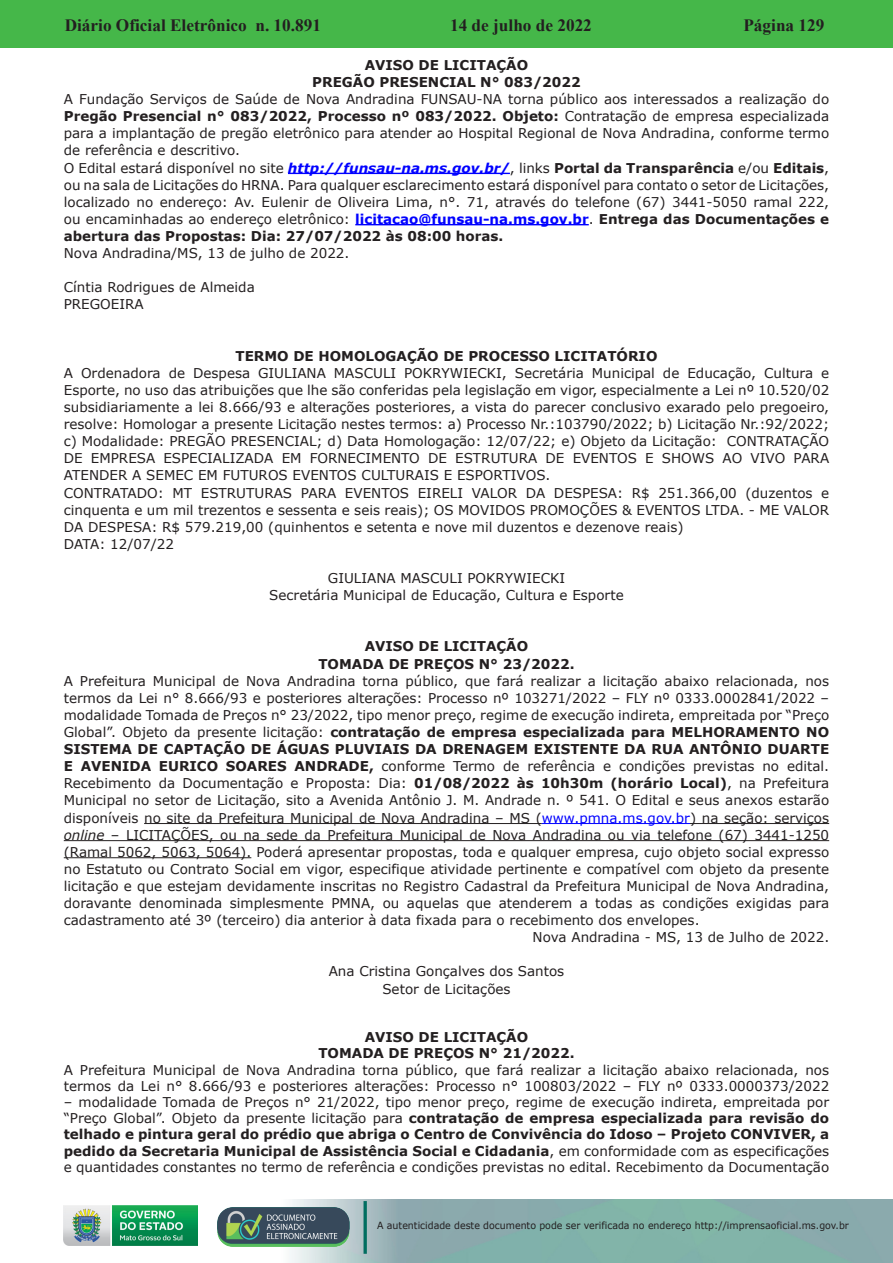
<style>
.page{position:relative;width:893px;height:1263px;background:#fff}
.page>*{position:absolute;margin:0;border:0;box-sizing:border-box;transform-origin:0 0}
.t1{font:700 17.25px "Times New Roman";color:#231f20}
.t2{font:13.5px/17.1px "Verdana";color:#231f20}
.t3{font:700 13.5px/17.1px "Verdana";color:#231f20;text-align:center}
.t4{font:9.9px "Verdana";color:#231f20;scale:.95 1}
.s1{font-weight:700}
.s2{font-weight:700;font-style:italic;color:#00f}
.s3{font-weight:700;color:#00f}
.s4{font-weight:400}
.s5{color:#00f}
.s6{font-style:italic}
</style>
<div class="page">
<div style="left:0;top:0;width:893px;height:48px;background:#45b749"></div>
<img style="left:63px;top:1199px;width:830px;height:64px">
<img style="left:364px;top:1202px;width:2px;height:51px">
<img style="left:218px;top:1207px;width:132px;height:39px">
<img style="left:64px;top:1205px;width:134px;height:41px">
<hr style="left:288px;top:173px;width:222px;height:1px;background:#00f">
<hr style="left:355px;top:224px;width:234px;height:1px;background:#00f">
<hr style="left:144px;top:823px;width:398px;height:1px;background:#231f20">
<hr style="left:542px;top:823px;width:148px;height:1px;background:#00f">
<hr style="left:690px;top:823px;width:139px;height:1px;background:#231f20">
<hr style="left:64px;top:840px;width:765px;height:1px;background:#231f20">
<hr style="left:64px;top:857px;width:187px;height:1px;background:#231f20">
<p class="t1" style="left:65px;top:13px;width:258px">Diário Oficial Eletrônico n. 10.891</p>
<p class="t1" style="left:450px;top:13px;width:143px">14 de julho de 2022</p>
<p class="t1" style="left:743px;top:13px;width:82px">Página 129</p>
<p class="t3" style="left:312px;top:56px;width:270px">AVISO DE LICITAÇÃO<br>PREGÃO PRESENCIAL N° 083/2022</p>
<p class="t2" style="left:64px;top:90px;width:767px">A Fundação Serviços de Saúde de Nova Andradina FUNSAU-NA torna público aos interessados a realização do <span class="s1">Pregão Presencial n° 083/2022, Processo nº 083/2022. Objeto:</span> Contratação de empresa especializada para a implantação de pregão eletrônico para atender ao Hospital Regional de Nova Andradina, conforme termo de referência e descritivo.<br>O Edital estará disponível no site <span class="s2">http://funsau-na.ms.gov.br/</span>, links <span class="s1">Portal da Transparência</span> e/ou <span class="s1">Editais</span>, ou na sala de Licitações do HRNA. Para qualquer esclarecimento estará disponível para contato o setor de Licitações, localizado no endereço: Av. Eulenir de Oliveira Lima, n°. 71, através do telefone (67) 3441-5050 ramal 222, ou encaminhadas ao endereço eletrônico: <span class="s3">licitacao@funsau-na.ms.gov.br</span>. <span class="s1">Entrega das Documentações e abertura das Propostas: Dia: 27/07/2022 às 08:00 horas.</span></p>
<p class="t2" style="left:64px;top:244px;width:287px">Nova Andradina/MS, 13 de julho de 2022.</p>
<p class="t2" style="left:64px;top:279px;width:193px">Cíntia Rodrigues de Almeida<br>PREGOEIRA</p>
<p class="t3" style="left:236px;top:347px;width:423px">TERMO DE HOMOLOGAÇÃO DE PROCESSO LICITATÓRIO</p>
<p class="t2" style="left:64px;top:364px;width:767px">A Ordenadora de Despesa GIULIANA MASCULI POKRYWIECKI, Secretária Municipal de Educação, Cultura e Esporte, no uso das atribuições que lhe são conferidas pela legislação em vigor, especialmente a Lei nº 10.520/02 subsidiariamente a lei 8.666/93 e alterações posteriores, a vista do parecer conclusivo exarado pelo pregoeiro, resolve: Homologar a presente Licitação nestes termos: a) Processo Nr.:103790/2022; b) Licitação Nr.:92/2022; c) Modalidade: PREGÃO PRESENCIAL; d) Data Homologação: 12/07/22; e) Objeto da Licitação: CONTRATAÇÃO DE EMPRESA ESPECIALIZADA EM FORNECIMENTO DE ESTRUTURA DE EVENTOS E SHOWS AO VIVO PARA ATENDER A SEMEC EM FUTUROS EVENTOS CULTURAIS E ESPORTIVOS.<br>CONTRATADO: MT ESTRUTURAS PARA EVENTOS EIRELI VALOR DA DESPESA: R$ 251.366,00 (duzentos e cinquenta e um mil trezentos e sessenta e seis reais); OS MOVIDOS PROMOÇÕES &amp; EVENTOS LTDA. - ME VALOR DA DESPESA: R$ 579.219,00 (quinhentos e setenta e nove mil duzentos e dezenove reais)<br>DATA: 12/07/22</p>
<p class="t2" style="left:269px;top:569px;width:356px;text-align:center">GIULIANA MASCULI POKRYWIECKI<br>Secretária Municipal de Educação, Cultura e Esporte</p>
<p class="t3" style="left:318px;top:638px;width:258px">AVISO DE LICITAÇÃO<br>TOMADA DE PREÇOS N° 23/2022.</p>
<p class="t2" style="left:64px;top:672px;width:767px">A Prefeitura Municipal de Nova Andradina torna público, que fará realizar a licitação abaixo relacionada, nos</p>
<p class="t2" style="left:64px;top:689px;width:767px">termos da Lei n° 8.666/93 e posteriores alterações: Processo nº 103271/2022 – FLY nº 0333.0002841/2022 –</p>
<p class="t2" style="left:64px;top:706px;width:767px">modalidade Tomada de Preços n° 23/2022, tipo menor preço, regime de execução indireta, empreitada por “Preço</p>
<p class="t3" style="left:64px;top:723px;width:767px"><span class="s4">Global”. Objeto da presente licitação:</span> contratação de empresa especializada para MELHORAMENTO NO</p>
<p class="t3" style="left:64px;top:740px;width:767px">SISTEMA DE CAPTAÇÃO DE ÁGUAS PLUVIAIS DA DRENAGEM EXISTENTE DA RUA ANTÔNIO DUARTE</p>
<p class="t2" style="left:64px;top:757px;width:767px"><span class="s1">E AVENIDA EURICO SOARES ANDRADE,</span> conforme Termo de referência e condições previstas no edital.</p>
<p class="t2" style="left:64px;top:775px;width:767px">Recebimento da Documentação e Proposta: Dia: <span class="s1">01/08/2022 às 10h30m (horário Local)</span>, na Prefeitura</p>
<p class="t2" style="left:64px;top:792px;width:767px">Municipal no setor de Licitação, sito a Avenida Antônio J. M. Andrade n. º 541. O Edital e seus anexos estarão</p>
<p class="t2" style="left:64px;top:809px;width:767px">disponíveis no site da Prefeitura Municipal de Nova Andradina – MS (<span class="s5">www.pmna.ms.gov.br</span>) na seção: serviços</p>
<p class="t2" style="left:64px;top:826px;width:767px"><span class="s6">online</span> – LICITAÇÕES, ou na sede da Prefeitura Municipal de Nova Andradina ou via telefone (67) 3441-1250</p>
<p class="t2" style="left:64px;top:843px;width:767px">(Ramal 5062, 5063, 5064). Poderá apresentar propostas, toda e qualquer empresa, cujo objeto social expresso</p>
<p class="t2" style="left:64px;top:860px;width:767px">no Estatuto ou Contrato Social em vigor, especifique atividade pertinente e compatível com objeto da presente</p>
<p class="t2" style="left:64px;top:877px;width:767px">licitação e que estejam devidamente inscritas no Registro Cadastral da Prefeitura Municipal de Nova Andradina,</p>
<p class="t2" style="left:64px;top:894px;width:767px">doravante denominada simplesmente PMNA, ou aquelas que atenderem a todas as condições exigidas para</p>
<p class="t2" style="left:64px;top:911px;width:637px">cadastramento até 3º (terceiro) dia anterior à data fixada para o recebimento dos envelopes.</p>
<p class="t2" style="left:533px;top:929px;width:298px">Nova Andradina - MS, 13 de Julho de 2022.</p>
<p class="t2" style="left:329px;top:963px;width:237px;text-align:center">Ana Cristina Gonçalves dos Santos<br>Setor de Licitações</p>
<p class="t3" style="left:318px;top:1029px;width:258px;line-height:16.2px">AVISO DE LICITAÇÃO<br>TOMADA DE PREÇOS N° 21/2022.</p>
<p class="t2" style="left:64px;top:1061px;width:767px;line-height:16.2px">A Prefeitura Municipal de Nova Andradina torna público, que fará realizar a licitação abaixo relacionada, nos termos da Lei n° 8.666/93 e posteriores alterações: Processo n° 100803/2022 – FLY nº 0333.0000373/2022</p>
<p class="t2" style="left:64px;top:1094px;width:767px;line-height:16.2px;text-align:justify">– modalidade Tomada de Preços n° 21/2022, tipo menor preço, regime de execução indireta, empreitada por “Preço Global”. Objeto da presente licitação para <span class="s1">contratação de empresa especializada para revisão do telhado e pintura geral do prédio que abriga o Centro de Convivência do Idoso – Projeto CONVIVER, a pedido da Secretaria Municipal de Assistência Social e Cidadania</span>, em conformidade com as especificações e quantidades constantes no termo de referência e condições previstas no edital. Recebimento da Documentação</p>
<p class="t4" style="left:377px;top:1219px;width:498px">A autenticidade deste documento pode ser verificada no endereço http://imprensaoficial.ms.gov.br</p>
</div>
